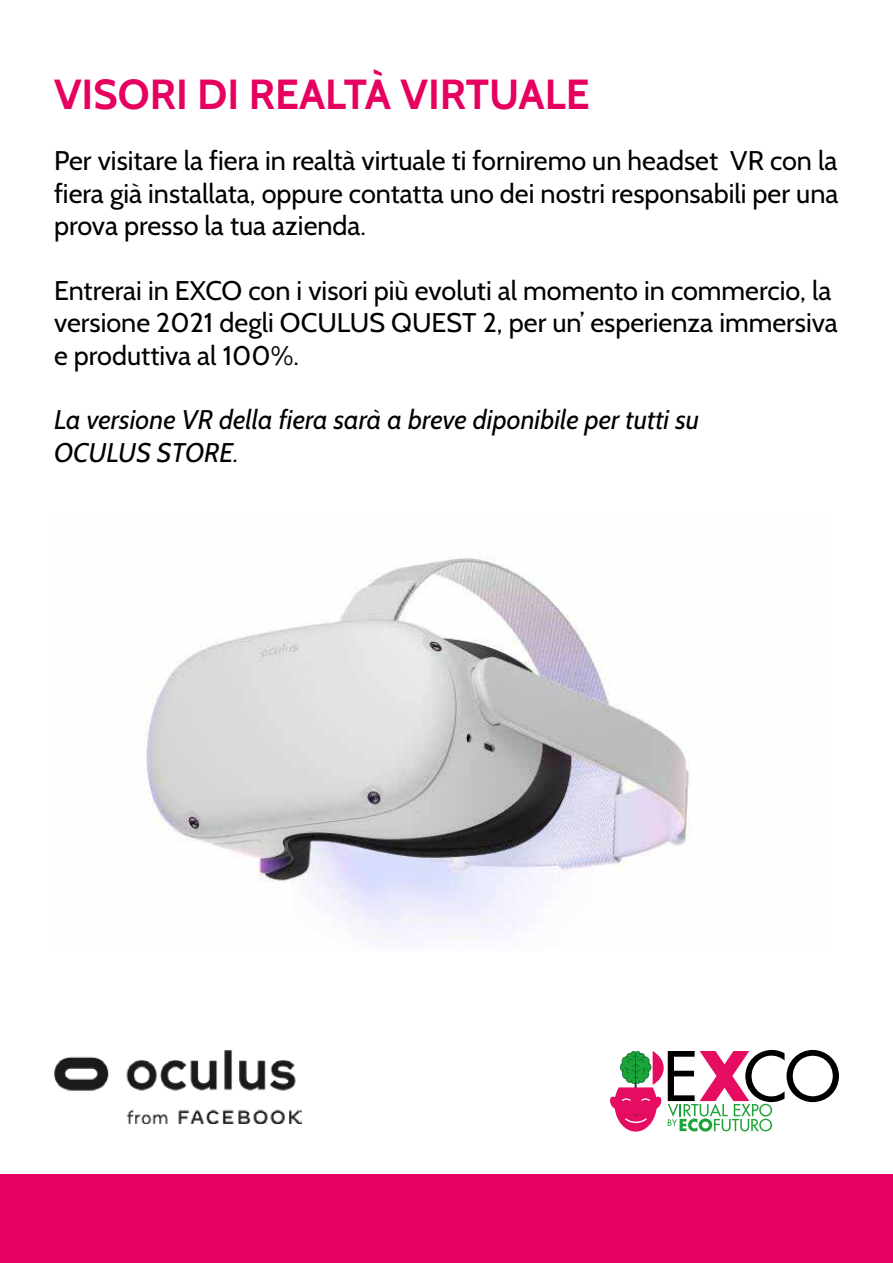
<style>
.page{position:relative;width:893px;height:1263px;background:#fff}
.page>*{position:absolute;margin:0;border:0;box-sizing:border-box;transform-origin:0 0}
.t1{font:700 42px "Cabin";color:#e60060}
.t2{font:27px/32.4px "Cabin";color:#000;text-align:justify}
.t3{font:italic 27px/32.4px "Cabin";color:#000}
</style>
<div class="page">
<div style="left:0;top:1175px;width:893px;height:88px;background:#e60060"></div>
<img style="left:144px;top:558px;width:547px;height:382px">
<svg style="left:610px;top:1050px;width:229px;height:81px"></svg>
<img style="left:54px;top:1050px;width:247px;height:73px">
<h1 class="t1" style="left:54px;top:69px;width:537px">VISORI DI REALTÀ VIRTUALE</h1>
<p class="t2" style="left:54px;top:144px;width:786px">Per visitare la fiera in realtà virtuale ti forniremo un headset VR con la fiera già installata, oppure contatta uno dei nostri responsabili per una prova presso la tua azienda.</p>
<p class="t2" style="left:54px;top:274px;width:785px;text-align:left">Entrerai in EXCO con i visori più evoluti al momento in commercio, la versione 2021 degli OCULUS QUEST 2, per un’ esperienza immersiva e produttiva al 100%.</p>
<p class="t3" style="left:54px;top:403px;width:647px">La versione VR della fiera sarà a breve diponibile per tutti su<br>OCULUS STORE.</p>
</div>
